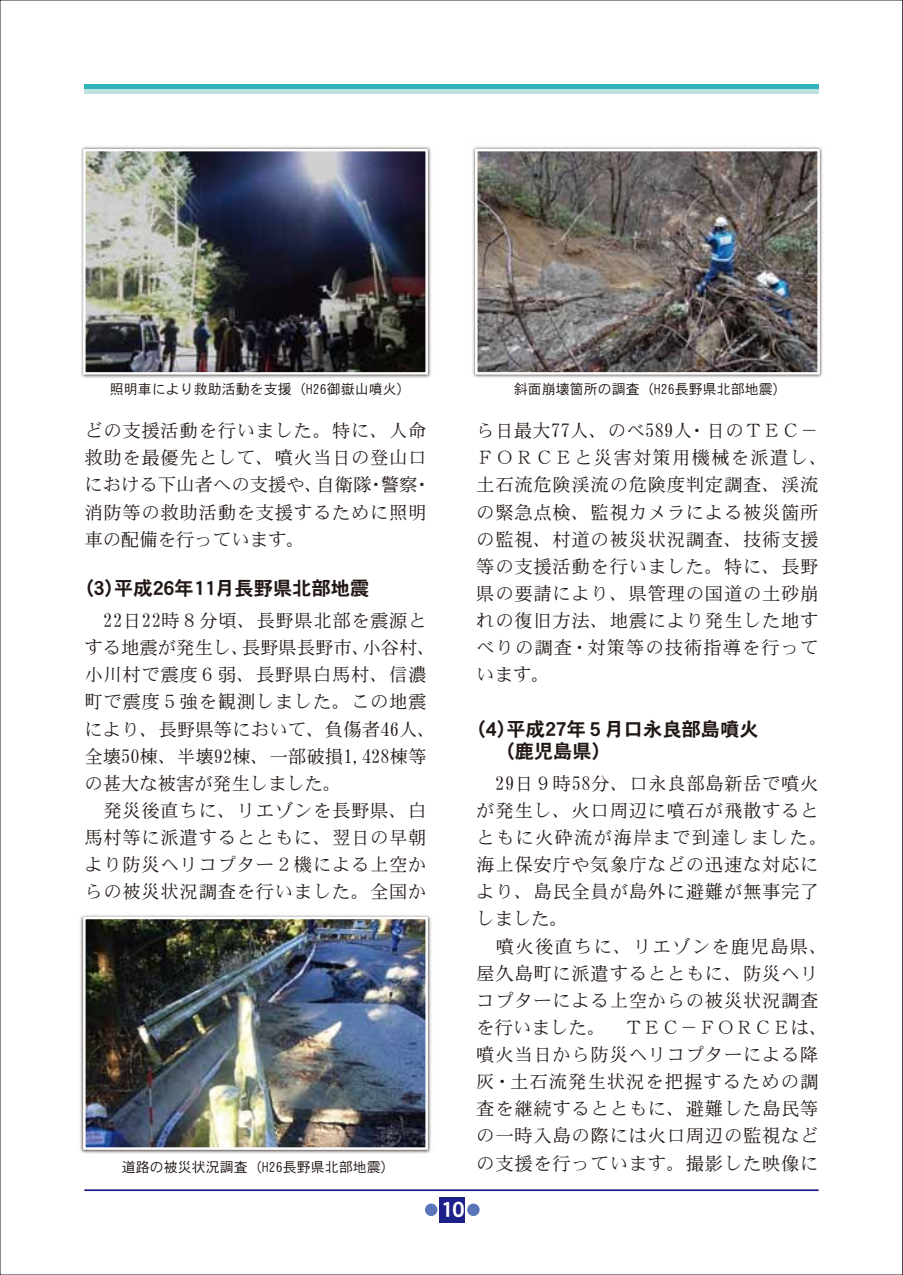
<style>
.page{position:relative;width:903px;height:1275px;background:#fff}
.page>*{position:absolute;margin:0;border:0;box-sizing:border-box;transform-origin:0 0}
.t1{font:21px "DFHS Gothic W7 WING RKSJ H";color:#fff}
.t2{font:19.25px/21.9px "DFHS Gothic W7 WING RKSJ H";color:#221815}
.t3{font:18.38px/27.1px "DFHS Mincho W3 WIN RKSJ H";letter-spacing:.035em;color:#221815}
.t4{font:14px "DFHS Gothic W3 WIN RKSJ H";color:#221815}
</style>
<div class="page">
<div style="left:440px;top:1197px;width:25px;height:25px;background:#1d2088"></div>
<div style="left:467px;top:1203px;width:13px;height:13px;background:#5976ba;border-radius:50%"></div>
<div style="left:425px;top:1203px;width:12px;height:13px;background:#5976ba;border-radius:50%"></div>
<hr style="left:84px;top:1189px;width:734px;height:2px;background:#1d2088">
<div style="left:84px;top:89px;width:735px;height:5px;background:#bce1df"></div>
<div style="left:84px;top:84px;width:735px;height:5px;background:#2fb2b9"></div>
<img style="left:81px;top:146px;width:350px;height:233px">
<img style="left:86px;top:152px;width:339px;height:220px">
<div style="left:83px;top:149px;width:345px;height:226px;border:2px solid #fff"></div>
<img style="left:80px;top:915px;width:351px;height:239px">
<img style="left:86px;top:920px;width:339px;height:227px">
<div style="left:83px;top:917px;width:345px;height:233px;border:2px solid #fff"></div>
<img style="left:472px;top:146px;width:351px;height:232px">
<img style="left:478px;top:152px;width:339px;height:220px">
<div style="left:475px;top:149px;width:345px;height:226px;border:2px solid #fff"></div>
<svg style="left:902px;top:0;width:1px;height:1275px"></svg>
<p class="t4" style="left:110px;top:382px;width:303px">照明車により救助活動を支援（H26御嶽山噴火）</p>
<p class="t3" style="left:84px;top:418px;width:348px">どの支援活動を行いました。特に、人命救助を最優先として、噴火当日の登山口における下山者への支援や、自衛隊・警察・消防等の救助活動を支援するために照明車の配備を行っています。</p>
<p class="t2" style="left:84px;top:578px;width:286px">（３）平成26年11月長野県北部地震</p>
<p class="t3" style="left:84px;top:607px;width:353px">　22日22時８分頃、長野県北部を震源とする地震が発生し、長野県長野市、小谷村、小川村で震度６弱、長野県白馬村、信濃町で震度５強を観測しました。この地震により、長野県等において、負傷者46人、全壊50棟、半壊92棟、一部破損1,428棟等の甚大な被害が発生しました。<br>　発災後直ちに、リエゾンを長野県、白馬村等に派遣するとともに、翌日の早朝より防災ヘリコプター２機による上空からの被災状況調査を行いました。全国か</p>
<p class="t4" style="left:122px;top:1160px;width:274px">道路の被災状況調査（H26長野県北部地震）</p>
<p class="t1" style="left:440px;top:1199px;width:25px">10</p>
<p class="t4" style="left:514px;top:382px;width:274px">斜面崩壊箇所の調査（H26長野県北部地震）</p>
<p class="t3" style="left:476px;top:418px;width:353px">ら日最大77人、のべ589人・日のＴＥＣ－<br>ＦＯＲＣＥと災害対策用機械を派遣し、土石流危険渓流の危険度判定調査、渓流の緊急点検、監視カメラによる被災箇所の監視、村道の被災状況調査、技術支援等の支援活動を行いました。特に、長野県の要請により、県管理の国道の土砂崩れの復旧方法、地震により発生した地すべりの調査・対策等の技術指導を行っています。</p>
<p class="t2" style="left:476px;top:719px;width:284px">（４）平成27年 5 月口永良部島噴火　　　（鹿児島県）</p>
<p class="t3" style="left:476px;top:770px;width:353px">　29日９時58分、口永良部島新岳で噴火が発生し、火口周辺に噴石が飛散するとともに火砕流が海岸まで到達しました。海上保安庁や気象庁などの迅速な対応により、島民全員が島外に避難が無事完了しました。<br>　噴火後直ちに、リエゾンを鹿児島県、屋久島町に派遣するとともに、防災ヘリコプターによる上空からの被災状況調査を行いました。　ＴＥＣ－ＦＯＲＣＥは、噴火当日から防災ヘリコプターによる降灰・土石流発生状況を把握するための調査を継続するとともに、避難した島民等の一時入島の際には火口周辺の監視などの支援を行っています。撮影した映像に</p>
</div>
